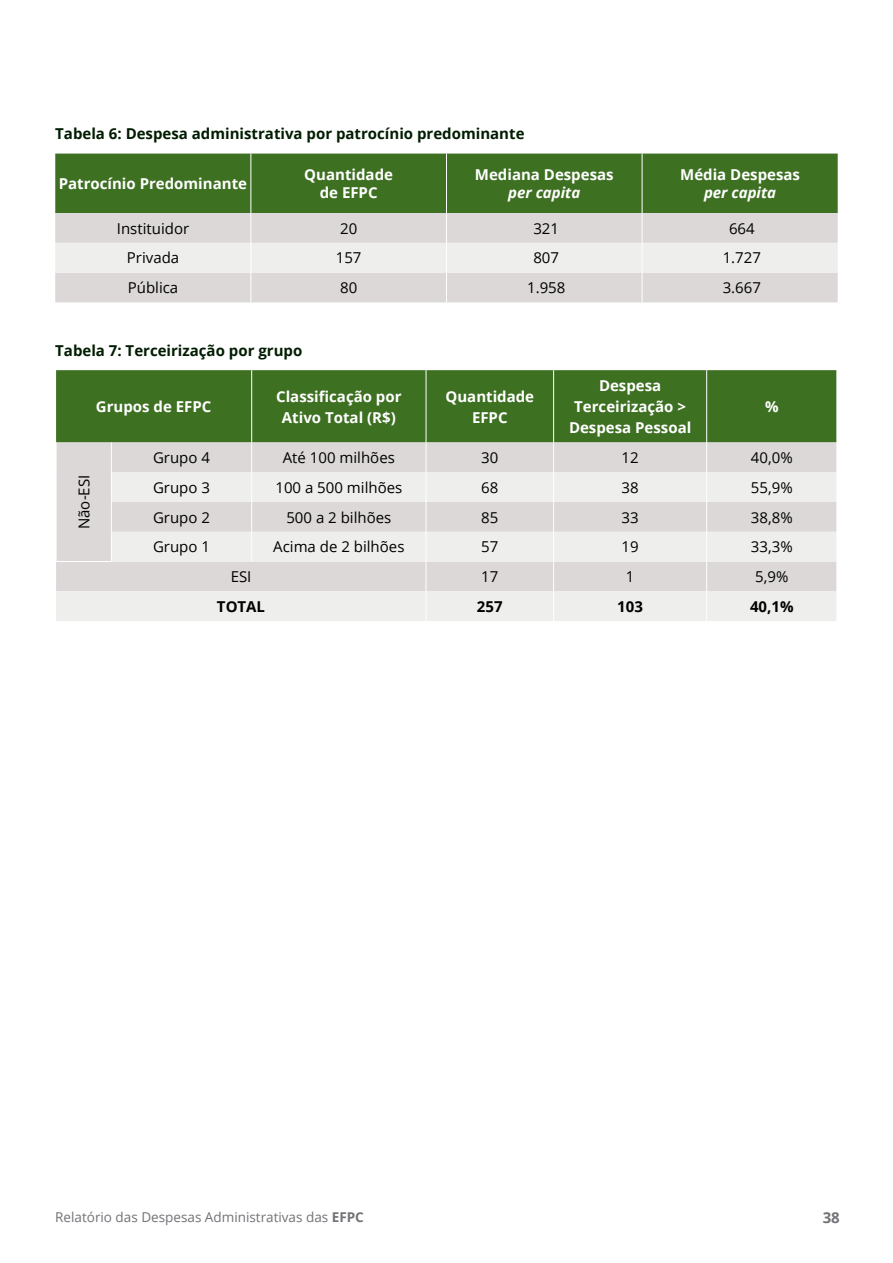
<style>
.page{position:relative;width:893px;height:1263px;background:#fff}
.page>*{position:absolute;margin:0;border:0;box-sizing:border-box;transform-origin:0 0}
.t1{font:15px "Open Sans";color:#000}
.t2{font:700 15px/21px "Open Sans";color:#fff;text-align:center}
.t3{font:700 15px "Open Sans";color:#001c00}
.t4{font:italic 700 15px "Open Sans";color:#fff}
.t5{font:700 15px "Open Sans";color:#000}
.t6{font:700 15px "Open Sans";color:#727277}
.t7{font:13.5px "Open Sans";color:#727277}
.s1{font-weight:700}
</style>
<div class="page">
<div style="left:55px;top:154px;width:783px;height:59px;background:#3e7022"></div>
<div style="left:55px;top:213px;width:783px;height:30px;background:#dbd8d7"></div>
<hr style="left:250px;top:154px;width:1px;height:59px;background:#fff">
<hr style="left:446px;top:154px;width:1px;height:59px;background:#fff">
<hr style="left:642px;top:154px;width:1px;height:59px;background:#fff">
<hr style="left:250px;top:213px;width:1px;height:30px;background:#fff">
<hr style="left:446px;top:213px;width:1px;height:30px;background:#fff">
<hr style="left:642px;top:213px;width:1px;height:30px;background:#fff">
<svg style="left:55px;top:243px;width:783px;height:59px"></svg>
<div style="left:56px;top:370px;width:780px;height:72px;background:#3e7022"></div>
<div style="left:57px;top:442px;width:779px;height:30px;background:#dbd8d7"></div>
<svg style="left:56px;top:472px;width:780px;height:149px;fill:#eeeeed"></svg>
<hr style="left:251px;top:370px;width:1px;height:72px;background:#fff">
<hr style="left:426px;top:370px;width:1px;height:72px;background:#fff">
<hr style="left:553px;top:370px;width:1px;height:72px;background:#fff">
<hr style="left:706px;top:370px;width:1px;height:72px;background:#fff">
<hr style="left:111px;top:442px;width:1px;height:30px;background:#fff">
<hr style="left:56px;top:472px;width:1px;height:30px;background:#fff">
<hr style="left:111px;top:472px;width:1px;height:30px;background:#fff">
<hr style="left:56px;top:502px;width:1px;height:30px;background:#fff">
<hr style="left:111px;top:502px;width:1px;height:30px;background:#fff">
<svg style="left:56px;top:532px;width:1px;height:29px"></svg>
<svg style="left:111px;top:532px;width:1px;height:29px"></svg>
<hr style="left:56px;top:561px;width:56px;height:1px;background:#fff">
<hr style="left:251px;top:442px;width:1px;height:30px;background:#fff">
<hr style="left:426px;top:442px;width:1px;height:30px;background:#fff">
<hr style="left:553px;top:442px;width:1px;height:30px;background:#fff">
<hr style="left:706px;top:442px;width:1px;height:30px;background:#fff">
<hr style="left:251px;top:472px;width:1px;height:30px;background:#fff">
<hr style="left:426px;top:472px;width:1px;height:30px;background:#fff">
<hr style="left:553px;top:472px;width:1px;height:30px;background:#fff">
<hr style="left:706px;top:472px;width:1px;height:30px;background:#fff">
<hr style="left:251px;top:502px;width:1px;height:30px;background:#fff">
<hr style="left:426px;top:502px;width:1px;height:30px;background:#fff">
<hr style="left:553px;top:502px;width:1px;height:30px;background:#fff">
<hr style="left:706px;top:502px;width:1px;height:30px;background:#fff">
<svg style="left:251px;top:532px;width:1px;height:29px"></svg>
<svg style="left:426px;top:532px;width:1px;height:29px"></svg>
<svg style="left:553px;top:532px;width:1px;height:29px"></svg>
<svg style="left:706px;top:532px;width:1px;height:29px"></svg>
<hr style="left:426px;top:561px;width:1px;height:30px;background:#fff">
<hr style="left:553px;top:561px;width:1px;height:30px;background:#fff">
<hr style="left:706px;top:561px;width:1px;height:30px;background:#fff">
<hr style="left:426px;top:591px;width:1px;height:30px;background:#fff">
<hr style="left:553px;top:591px;width:1px;height:30px;background:#fff">
<hr style="left:706px;top:591px;width:1px;height:30px;background:#fff">
<p class="t3" style="left:55px;top:123px;width:471px">Tabela 6: Despesa administrativa por patrocínio predominante</p>
<p class="t2" style="left:59px;top:173px;width:190px">Patrocínio Predominante</p>
<p class="t2" style="left:304px;top:165px;width:90px;line-height:18px">Quantidade de EFPC</p>
<p class="t2" style="left:475px;top:164px;width:140px">Mediana Despesas</p>
<p class="t4" style="left:508px;top:182px;width:74px">per capita</p>
<p class="t2" style="left:680px;top:164px;width:121px">Média Despesas</p>
<p class="t4" style="left:704px;top:182px;width:74px">per capita</p>
<p class="t1" style="left:117px;top:218px;width:74px">Instituidor</p>
<p class="t1" style="left:340px;top:218px;width:19px">20</p>
<p class="t1" style="left:533px;top:218px;width:27px">321</p>
<p class="t1" style="left:729px;top:218px;width:27px">664</p>
<p class="t1" style="left:127px;top:248px;width:54px">Privada</p>
<p class="t1" style="left:336px;top:248px;width:27px">157</p>
<p class="t1" style="left:533px;top:248px;width:27px">807</p>
<p class="t1" style="left:723px;top:248px;width:40px">1.727</p>
<p class="t1" style="left:128px;top:277px;width:52px">Pública</p>
<p class="t1" style="left:340px;top:277px;width:19px">80</p>
<p class="t1" style="left:527px;top:277px;width:40px">1.958</p>
<p class="t1" style="left:723px;top:277px;width:40px">3.667</p>
<p class="t3" style="left:55px;top:340px;width:249px">Tabela 7: Terceirização por grupo</p>
<p class="t2" style="left:96px;top:396px;width:117px">Grupos de EFPC</p>
<p class="t2" style="left:276px;top:385px;width:127px">Classificação por<br>Ativo Total (R$)</p>
<p class="t2" style="left:445px;top:385px;width:90px">Quantidade<br>EFPC</p>
<p class="t2" style="left:569px;top:375px;width:124px">Despesa<br>Terceirização &gt;<br>Despesa Pessoal</p>
<p class="t2" style="left:765px;top:396px;width:15px">%</p>
<p class="t1" style="left:74px;top:529px;width:56px;rotate:-90deg">Não-ESI</p>
<p class="t1" style="left:153px;top:447px;width:58px">Grupo 4</p>
<p class="t1" style="left:283px;top:447px;width:114px">Até 100 milhões</p>
<p class="t1" style="left:481px;top:447px;width:19px">30</p>
<p class="t1" style="left:622px;top:447px;width:19px">12</p>
<p class="t1" style="left:751px;top:447px;width:43px">40,0%</p>
<p class="t1" style="left:153px;top:477px;width:58px">Grupo 3</p>
<p class="t1" style="left:275px;top:477px;width:128px">100 a 500 milhões</p>
<p class="t1" style="left:481px;top:477px;width:19px">68</p>
<p class="t1" style="left:622px;top:477px;width:19px">38</p>
<p class="t1" style="left:751px;top:477px;width:43px">55,9%</p>
<p class="t1" style="left:153px;top:507px;width:58px">Grupo 2</p>
<p class="t1" style="left:286px;top:507px;width:106px">500 a 2 bilhões</p>
<p class="t1" style="left:481px;top:507px;width:19px">85</p>
<p class="t1" style="left:622px;top:507px;width:19px">33</p>
<p class="t1" style="left:751px;top:507px;width:43px">38,8%</p>
<p class="t1" style="left:153px;top:537px;width:58px">Grupo 1</p>
<p class="t1" style="left:273px;top:537px;width:133px">Acima de 2 bilhões</p>
<p class="t1" style="left:481px;top:537px;width:19px">57</p>
<p class="t1" style="left:622px;top:537px;width:19px">19</p>
<p class="t1" style="left:751px;top:537px;width:43px">33,3%</p>
<p class="t1" style="left:231px;top:566px;width:22px">ESI</p>
<p class="t1" style="left:481px;top:566px;width:19px">17</p>
<p class="t1" style="left:626px;top:566px;width:10px">1</p>
<p class="t1" style="left:755px;top:566px;width:35px">5,9%</p>
<p class="t5" style="left:217px;top:596px;width:50px">TOTAL</p>
<p class="t5" style="left:477px;top:596px;width:27px">257</p>
<p class="t5" style="left:617px;top:596px;width:27px">103</p>
<p class="t5" style="left:750px;top:596px;width:45px">40,1%</p>
<p class="t7" style="left:55px;top:1208px;width:310px">Relatório das Despesas Administrativas das <span class="s1">EFPC</span></p>
<p class="t6" style="left:823px;top:1207px;width:19px">38</p>
</div>
